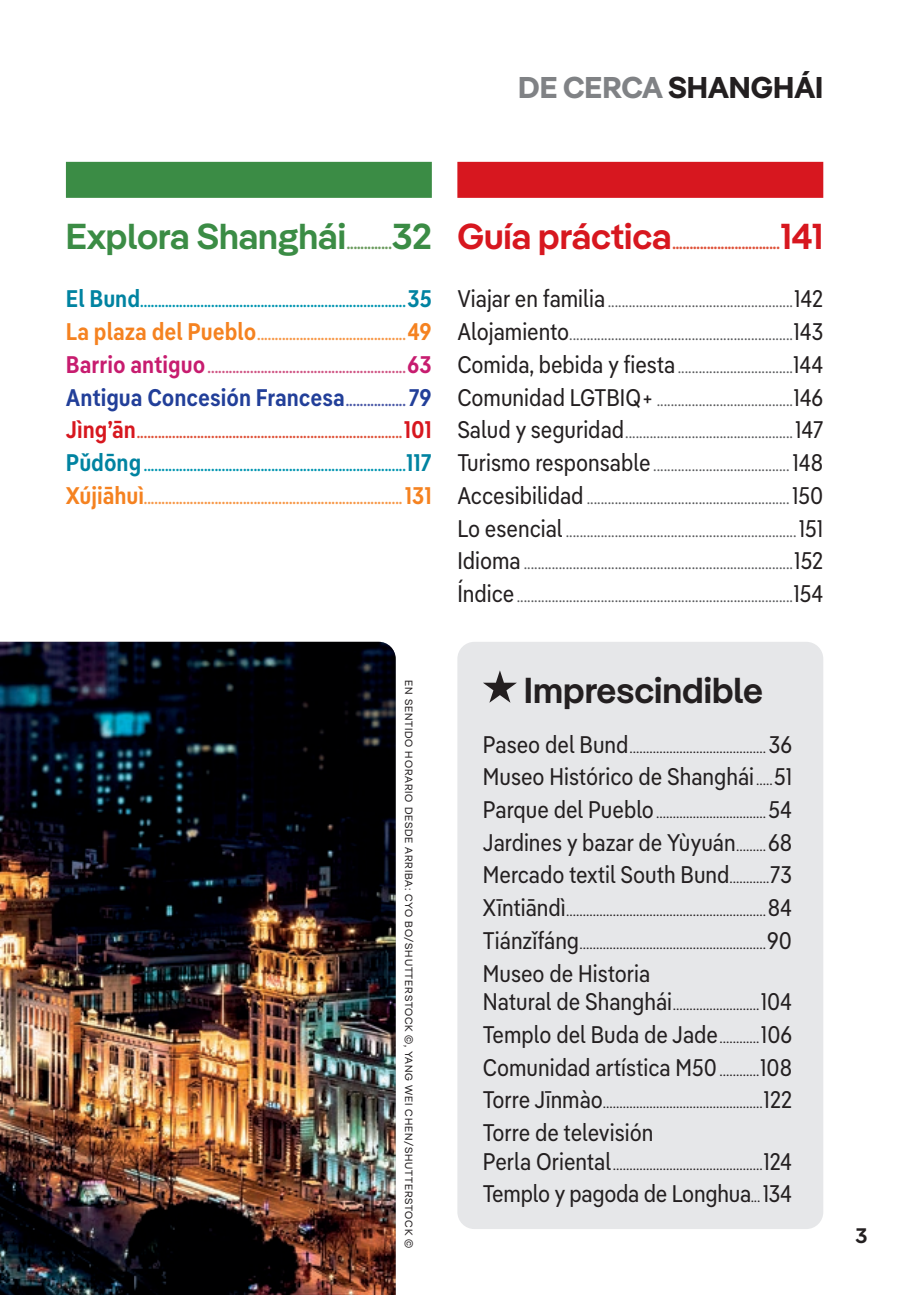
<style>
.page{position:relative;width:898px;height:1295px;background:#fff}
.page>*{position:absolute;margin:0;border:0;box-sizing:border-box;transform-origin:0 0}
.t1{font:600 36px "Pangea";color:#3b8c45}
.t2{font:600 36px "Pangea";color:#d7171f}
.t3{font:600 36px "Pangea";color:#231f20}
.t4{font:700 30px "Pangea";color:#231f20}
.t5{font:24px/32.7px "Pangea Text Cond Regular LP";color:#231f20}
.t6{font:24px "Pangea Text Cond Semi Bold LP";color:#223f99}
.t7{font:600 21px "Pangea Text";color:#231f20}
.t8{font:18px/32.7px "Pangea Text Cond Light LP";color:#231f20}
.t9{font:15px/32.7px "Pangea Text";color:#57585a;text-align:justify}
.t10{font:15px/32.7px "Pangea Text Cond Semi Bold LP";color:#df533a;text-align:justify}
.t11{font:15px/32.7px "Pangea Text Cond Semi Bold LP";color:#0095b1;text-align:justify}
.t12{font:600 15px "Pangea";color:#df533a}
.t13{font:600 15px "Pangea";color:#6c9c5f}
.t14{font:10.5px "Pangea";letter-spacing:.08em;color:#231f20}
.s1{color:#808285}
.s2{font-size:24px;color:#0083a1}
.s3{font-size:24px;color:#f58220}
.s4{color:#f79848}
.s5{font-size:24px;color:#c71c6f}
.s6{color:#d05685}
.s7{font-size:15px;color:#4b5aa8}
.s8{font-size:24px;color:#d7171f}
.s9{color:#0095b1}
.s10{font-family:"Pangea Text Cond Regular LP";font-size:24px;color:#231f20}
.s11{font-family:"Pangea Text Cond Regular LP";font-size:24px}
.s12{font-family:"Pangea Text Cond Light LP";font-size:18px}
</style>
<div class="page">
<div style="left:66px;top:162px;width:366px;height:36px;background:#3b8c45"></div>
<div style="left:457px;top:162px;width:366px;height:36px;background:#d7171f"></div>
<img style="left:0;top:641px;width:395px;height:653px">
<div style="left:457px;top:641px;width:366px;height:587px;background:#e6e7e9;border-radius:17px"></div>
<svg style="left:483px;top:670px;width:34px;height:32px"></svg>
<h2 class="t4" style="left:518px;top:65px;width:306px"><span class="s1">DE CERCA</span> SHANGHÁI</h2>
<h1 class="t1" style="left:66px;top:210px;width:281px">Explora Shanghái</h1>
<h1 class="t1" style="left:392px;top:210px;width:41px">32</h1>
<p class="t11" style="left:66px;top:284px;width:367px"><span class="s2">El Bund</span> ...........................................................................<span class="s2">35<br></span><span class="s3">La plaza del Pueblo</span> <span class="s4">..........................................</span><span class="s3">49<br></span><span class="s5">Barrio antiguo</span> <span class="s6">........................................................</span><span class="s5">63</span></p>
<h3 class="t6" style="left:66px;top:378px;width:367px">Antigua Concesión Francesa <span class="s7">.................</span> 79</h3>
<p class="t10" style="left:66px;top:415px;width:367px"><span class="s8">Jìng’ān</span> ...........................................................................<span class="s8">101<br></span><span class="s2">Pǔdōng</span> <span class="s9">..........................................................................</span><span class="s2">117<br></span><span class="s3">Xújiāhuì</span><span class="s4">.........................................................................</span> <span class="s3">131</span></p>
<p class="t13" style="left:347px;top:233px;width:47px">.............</p>
<h1 class="t2" style="left:457px;top:210px;width:216px">Guía práctica</h1>
<h1 class="t2" style="left:780px;top:210px;width:44px">141</h1>
<p class="t12" style="left:672px;top:233px;width:109px">...............................</p>
<p class="t9" style="left:457px;top:285px;width:367px"><span class="s10">Viajar en familia</span> .....................................................<span class="s10">142<br>Alojamiento</span>................................................................<span class="s10">143<br>Comida, bebida y fiesta</span> .................................<span class="s10">144<br>Comunidad LGTBIQ+</span> .......................................<span class="s10">146<br>Salud y seguridad</span> ................................................<span class="s10">147<br>Turismo responsable</span> ....................................... <span class="s10">148<br>Accesibilidad</span> .......................................................... <span class="s10">150<br>Lo esencial</span> ..................................................................<span class="s10">151<br>Idioma</span> .............................................................................<span class="s10">152<br>Índice</span> ...............................................................................<span class="s10">154</span></p>
<p class="t14" style="left:416px;top:680px;width:569px;rotate:90deg">EN SENTIDO HORARIO DESDE ARRIBA: CYO BO/SHUTTERSTOCK ©, YANG WEI CHEN/SHUTTERSTOCK ©</p>
<h1 class="t3" style="left:524px;top:664px;width:241px">Imprescindible</h1>
<p class="t8" style="left:483px;top:728px;width:311px"><span class="s11">Paseo del Bund</span> .........................................<span class="s11">36</span></p>
<h3 class="t5" style="left:483px;top:758px;width:310px">Museo Histórico de Shanghái <span class="s12">.....</span>51</h3>
<p class="t8" style="left:483px;top:793px;width:310px"><span class="s11">Parque del Pueblo</span> .................................<span class="s11">54</span></p>
<h3 class="t5" style="left:483px;top:823px;width:311px">Jardines y bazar de Yùyuán <span class="s12">.........</span>68<br>Mercado textil South Bund<span class="s12">............</span>73</h3>
<p class="t8" style="left:483px;top:891px;width:310px"><span class="s11">Xīntiāndì</span> ............................................................<span class="s11">84<br>Tiánzǐfáng</span> ........................................................<span class="s11">90</span></p>
<h3 class="t5" style="left:483px;top:954px;width:169px">Museo de Historia</h3>
<p class="t8" style="left:483px;top:985px;width:311px"><span class="s11">Natural de Shanghái</span> ..........................<span class="s11">104</span></p>
<h3 class="t5" style="left:483px;top:1015px;width:311px">Templo del Buda de Jade <span class="s12">............</span>106<br>Comunidad artística M50 <span class="s12">............</span>108</h3>
<p class="t8" style="left:483px;top:1083px;width:311px"><span class="s11">Torre Jīnmào</span>................................................<span class="s11">122</span></p>
<h3 class="t5" style="left:483px;top:1113px;width:172px">Torre de televisión</h3>
<p class="t8" style="left:483px;top:1145px;width:310px"><span class="s11">Perla Oriental</span> .............................................<span class="s11">124</span></p>
<h3 class="t5" style="left:483px;top:1175px;width:310px">Templo y pagoda de Longhua<span class="s12">...</span>134</h3>
<h3 class="t7" style="left:855px;top:1218px;width:14px">3</h3>
</div>
